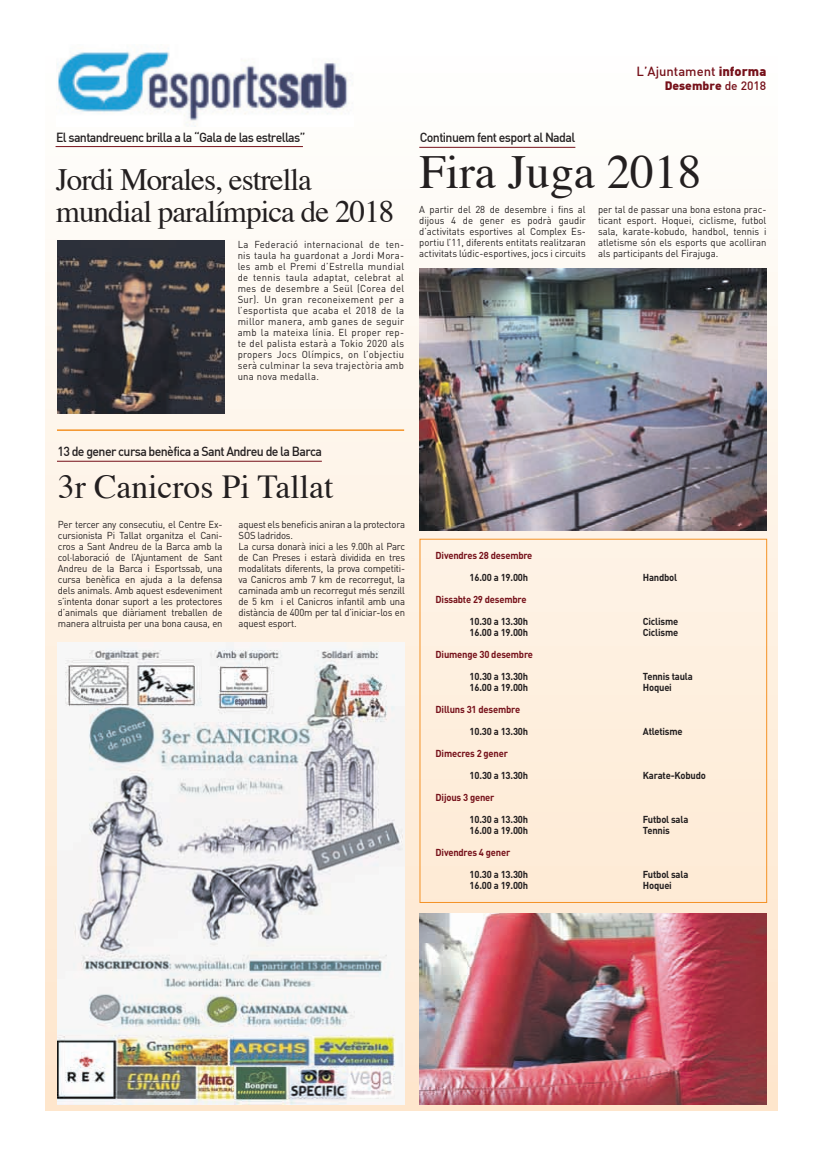
<style>
.page{position:relative;width:823px;height:1163px;background:#fff}
.page>*{position:absolute;margin:0;border:0;box-sizing:border-box;transform-origin:0 0}
.t1{font:47.4px "Times";color:#231f20}
.t2{font:33.5px "Times";color:#231f20}
.t3{font:31px/32px "Times";letter-spacing:-.03em;color:#231f20}
.t4{font:500 13px "DIN";letter-spacing:-.05em;color:#231f20;scale:.95 1}
.t5{font:500 13px "DIN";color:#76111a}
.t6{font:900 12px "DIN";color:#76111a}
.t7{font:10px/11px "DIN";letter-spacing:-.02em;color:#231f20;text-align:justify;scale:.95 1}
.t8{font:700 10px "DIN";letter-spacing:-.02em;color:#231f20;scale:.94 1}
.t9{font:700 10px "DIN";letter-spacing:-.02em;color:#76111a;scale:.94 1}
.s1{font-weight:900}
.s2{font-weight:500}
</style>
<div class="page">
<div style="left:46px;top:51px;width:731px;height:1058px;background:linear-gradient(to bottom,#fefffd,#fadfc7)"></div>
<img style="left:57px;top:48px;width:297px;height:79px">
<hr style="left:56px;top:146px;width:247px;height:1px;background:#76111a">
<hr style="left:419px;top:147px;width:156px;height:1px;background:#76111a">
<hr style="left:57px;top:460px;width:264px;height:1px;background:#76111a">
<img style="left:58px;top:642px;width:346px;height:461px">
<img style="left:419px;top:268px;width:347px;height:262px">
<img style="left:57px;top:240px;width:167px;height:173px">
<hr style="left:57px;top:429px;width:347px;height:2px;background:#f49225">
<img style="left:419px;top:913px;width:347px;height:190px">
<h3 class="t5" style="left:636px;top:63px;width:131px">L’Ajuntament <span class="s1">informa</span></h3>
<p class="t6" style="left:664px;top:78px;width:103px">Desembre <span class="s2">de 2018</span></p>
<h3 class="t4" style="left:56px;top:129px;width:264px">El santandreuenc brilla a la “Gala de las estrellas”</h3>
<h3 class="t3" style="left:56px;top:161px;width:340px">Jordi Morales, estrella mundial paralímpica de 2018</h3>
<p class="t7" style="left:237px;top:240px;width:177px">La Federació internacional de ten&shy;nis taula ha guardonat a Jordi Mora&shy;les amb el Premi d’Estrella mundial de tennis taula adaptat, celebrat al mes de desembre a Seül (Corea del Sur). Un gran reconeixement per a l’esportista que acaba el 2018 de la millor manera, amb ganes de seguir amb la mateixa línia. El proper rep&shy;te del palista estarà a Tokio 2020 als propers Jocs Olímpics, on l’objectiu serà culminar la seva trajectòria amb una nova medalla.</p>
<h3 class="t4" style="left:419px;top:129px;width:165px">Continuem fent esport al Nadal</h3>
<h1 class="t1" style="left:419px;top:128px;width:283px">Fira Juga 2018</h1>
<p class="t7" style="left:419px;top:205px;width:177px">A partir del 28 de desembre i fins al dijous 4 de gener es podrà gaudir d’activitats esportives al Complex Es&shy;portiu l’11, diferents entitats realitzaran activitats lúdic-esportives, jocs i circuits</p>
<p class="t7" style="left:597px;top:205px;width:179px">per tal de passar una bona estona prac&shy;ticant esport. Hoquei, ciclisme, futbol sala, karate-kobudo, handbol, tennis i atletisme són els esports que acolliran als participants del Firajuga.</p>
<h3 class="t4" style="left:57px;top:443px;width:280px">13 de gener cursa benèfica a Sant Andreu de la Barca</h3>
<h2 class="t2" style="left:58px;top:455px;width:277px">3r Canicros Pi Tallat</h2>
<p class="t7" style="left:58px;top:520px;width:175px">Per tercer any consecutiu, el Centre Ex&shy;cursionista Pi Tallat organitza el Cani&shy;cros a Sant Andreu de la Barca amb la col·laboració de l’Ajuntament de Sant Andreu de la Barca i Esportssab, una cursa benèfica en ajuda a la defensa dels animals. Amb aquest esdeveniment s’intenta donar suport a les protectores d’animals que diàriament treballen de manera altruista per una bona causa, en</p>
<p class="t7" style="left:238px;top:520px;width:177px;text-align:left">aquest els beneficis aniran a la protectora SOS ladridos.<br>La cursa donarà inici a les 9.00h al Parc de Can Preses i estarà dividida en tres modalitats diferents, la prova competiti&shy;va Canicros amb 7 km de recorregut, la caminada amb un recorregut més senzill de 5 km i el Canicros infantil amb una distància de 400m per tal d’iniciar-los en aquest esport.</p>
<p class="t9" style="left:435px;top:551px;width:104px">Divendres 28 desembre</p>
<p class="t8" style="left:469px;top:573px;width:64px">16.00 a 19.00h</p>
<p class="t8" style="left:642px;top:573px;width:38px">Handbol</p>
<p class="t9" style="left:435px;top:595px;width:98px">Dissabte 29 desembre</p>
<p class="t8" style="left:469px;top:617px;width:64px">10.30 a 13.30h</p>
<p class="t8" style="left:642px;top:617px;width:39px">Ciclisme</p>
<p class="t8" style="left:469px;top:628px;width:64px">16.00 a 19.00h</p>
<p class="t8" style="left:642px;top:628px;width:39px">Ciclisme</p>
<p class="t9" style="left:435px;top:650px;width:105px">Diumenge 30 desembre</p>
<p class="t8" style="left:469px;top:672px;width:64px">10.30 a 13.30h</p>
<p class="t8" style="left:642px;top:672px;width:55px">Tennis taula</p>
<p class="t8" style="left:469px;top:683px;width:64px">16.00 a 19.00h</p>
<p class="t8" style="left:642px;top:683px;width:32px">Hoquei</p>
<p class="t9" style="left:435px;top:705px;width:91px">Dilluns 31 desembre</p>
<p class="t8" style="left:469px;top:727px;width:64px">10.30 a 13.30h</p>
<p class="t8" style="left:642px;top:727px;width:44px">Atletisme</p>
<p class="t9" style="left:435px;top:749px;width:78px">Dimecres 2 gener</p>
<p class="t8" style="left:469px;top:771px;width:64px">10.30 a 13.30h</p>
<p class="t8" style="left:642px;top:771px;width:69px">Karate-Kobudo</p>
<p class="t9" style="left:435px;top:793px;width:64px">Dijous 3 gener</p>
<p class="t8" style="left:469px;top:815px;width:64px">10.30 a 13.30h</p>
<p class="t8" style="left:642px;top:815px;width:50px">Futbol sala</p>
<p class="t8" style="left:469px;top:826px;width:64px">16.00 a 19.00h</p>
<p class="t8" style="left:642px;top:826px;width:30px">Tennis</p>
<p class="t9" style="left:435px;top:848px;width:81px">Divendres 4 gener</p>
<p class="t8" style="left:469px;top:870px;width:64px">10.30 a 13.30h</p>
<p class="t8" style="left:642px;top:870px;width:50px">Futbol sala</p>
<p class="t8" style="left:469px;top:881px;width:64px">16.00 a 19.00h</p>
<p class="t8" style="left:642px;top:881px;width:32px">Hoquei</p>
</div>
